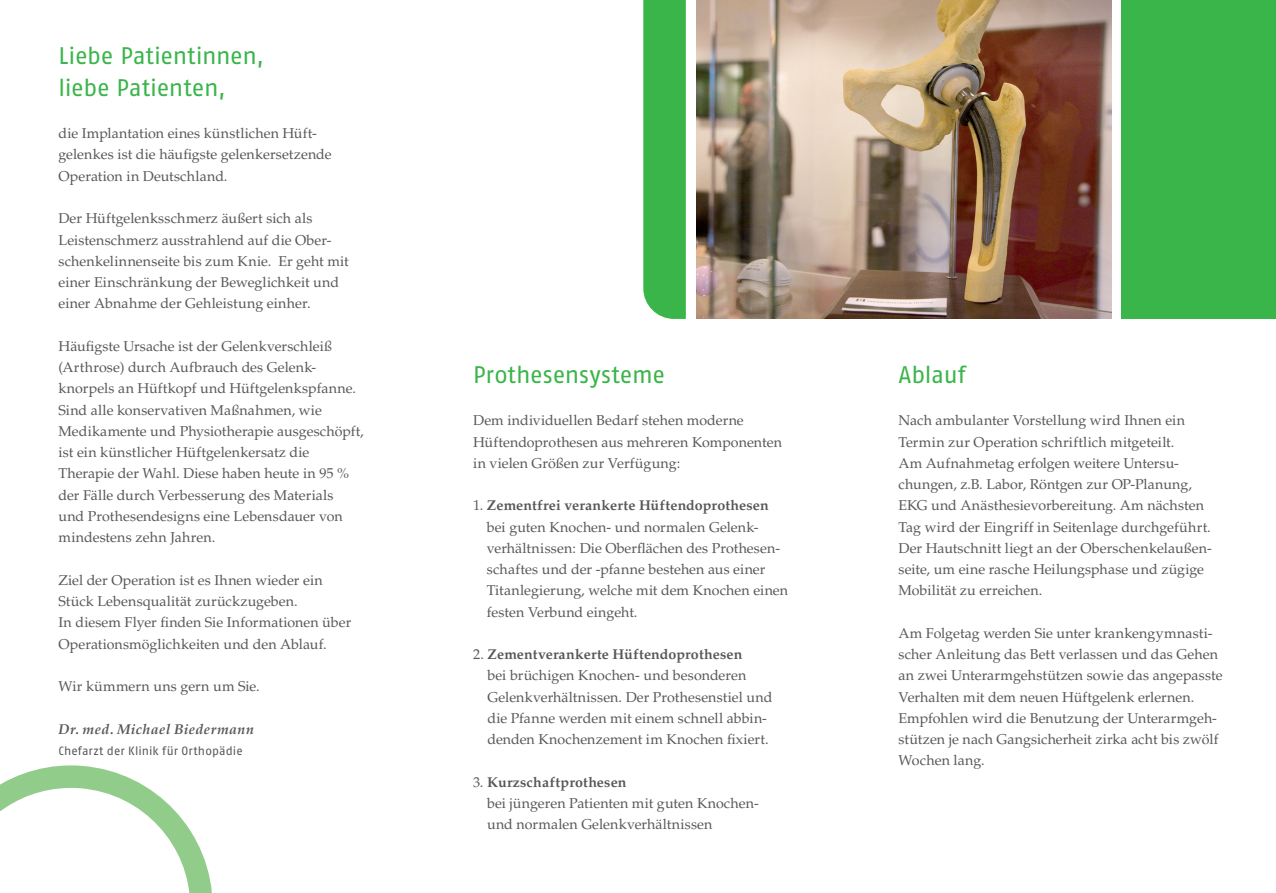
<style>
.page{position:relative;width:1276px;height:893px;background:#fff}
.page>*{position:absolute;margin:0;border:0;box-sizing:border-box;transform-origin:0 0}
.t1{font:24px/32px "Fago Pro";letter-spacing:-.01em;color:#3ab54a}
.t2{font:14.25px/21.3px "Palatino";letter-spacing:.005em;color:#57585a}
.t3{font:italic 700 14.25px "Palatino";letter-spacing:.03em;color:#57585a}
.t4{font:12px "Fago Pro";letter-spacing:.01em;color:#57585a}
.s1{font-weight:700}
</style>
<div class="page">
<img style="left:696px;top:0;width:415px;height:319px">
<div style="left:1121px;top:0;width:155px;height:319px;background:#3ab54a"></div>
<svg style="left:0;top:765px;width:212px;height:128px"></svg>
<div style="left:643px;top:0;width:43px;height:319px;background:#3ab54a"></div>
<h1 class="t1" style="left:58px;top:39px;width:207px">Liebe Patientinnen, liebe Patienten,</h1>
<p class="t2" style="left:58px;top:123px;width:275px">die Implantation eines künstlichen Hüft&shy;gelenkes ist die häufigste gelenkersetzende<br>Operation in Deutschland.</p>
<p class="t2" style="left:58px;top:208px;width:292px">Der Hüftgelenksschmerz äußert sich als Leistenschmerz ausstrahlend auf die Ober&shy;schenkelinnenseite bis zum Knie. Er geht mit einer Einschränkung der Beweglichkeit und einer Abnahme der Gehleistung einher.</p>
<p class="t2" style="left:58px;top:336px;width:307px">Häufigste Ursache ist der Gelenkverschleiß (Arthrose) durch Aufbrauch des Gelenk&shy;knorpels an Hüftkopf und Hüftgelenkspfanne.<br>Sind alle konservativen Maßnahmen, wie Medikamente und Physiotherapie ausgeschöpft, ist ein künstlicher Hüftgelenkersatz die Therapie der Wahl. Diese haben heute in 95 % der Fälle durch Verbesserung des Materials<br>und Prothesendesigns eine Lebensdauer von mindestens zehn Jahren.</p>
<p class="t2" style="left:58px;top:569px;width:294px">Ziel der Operation ist es Ihnen wieder ein Stück Lebensqualität zurückzugeben.<br>In diesem Flyer finden Sie Informationen über Operationsmöglichkeiten und den Ablauf.</p>
<p class="t2" style="left:58px;top:676px;width:203px">Wir kümmern uns gern um Sie.</p>
<p class="t3" style="left:58px;top:720px;width:197px">Dr. med. Michael Biedermann</p>
<p class="t4" style="left:58px;top:743px;width:186px">Chefarzt der Klinik für Orthopädie</p>
<h1 class="t1" style="left:473px;top:358px;width:193px">Prothesensysteme</h1>
<p class="t2" style="left:473px;top:410px;width:310px">Dem individuellen Bedarf stehen moderne<br>Hüftendoprothesen aus mehreren Komponenten in vielen Größen zur Verfügung:</p>
<p class="t2" style="left:487px;top:495px;width:303px;text-indent:-14px">1. <span class="s1">Zementfrei verankerte Hüftendoprothesen </span>bei guten Knochen- und normalen Gelenk&shy;verhältnissen: Die Oberflächen des Prothesen&shy;schaftes und der -pfanne bestehen aus einer Titanlegierung, welche mit dem Knochen einen festen Verbund eingeht.</p>
<p class="t2" style="left:487px;top:644px;width:286px;text-indent:-14px">2. <span class="s1">Zementverankerte Hüftendoprothesen<br></span>bei brüchigen Knochen- und besonderen Gelenkverhältnissen. Der Prothesenstiel und die Pfanne werden mit einem schnell abbin&shy;denden Knochenzement im Knochen fixiert.</p>
<p class="t2" style="left:487px;top:771px;width:273px;text-indent:-14px">3. <span class="s1">Kurzschaftprothesen<br></span>bei jüngeren Patienten mit guten Knochen&shy;und normalen Gelenkverhältnissen</p>
<h1 class="t1" style="left:898px;top:358px;width:69px">Ablauf</h1>
<p class="t2" style="left:898px;top:410px;width:315px">Nach ambulanter Vorstellung wird Ihnen ein Termin zur Operation schriftlich mitgeteilt.<br>Am Aufnahmetag erfolgen weitere Untersu&shy;chungen, z.B. Labor, Röntgen zur OP-Planung, EKG und Anästhesievorbereitung. Am nächsten Tag wird der Eingriff in Seitenlage durchgeführt.<br>Der Hautschnitt liegt an der Oberschenkelaußen&shy;seite, um eine rasche Heilungsphase und zügige Mobilität zu erreichen.</p>
<p class="t2" style="left:898px;top:623px;width:325px">Am Folgetag werden Sie unter krankengymnasti&shy;scher Anleitung das Bett verlassen und das Gehen an zwei Unterarmgehstützen sowie das angepasste Verhalten mit dem neuen Hüftgelenk erlernen.<br>Empfohlen wird die Benutzung der Unterarmgeh&shy;stützen je nach Gangsicherheit zirka acht bis zwölf Wochen lang.</p>
</div>
